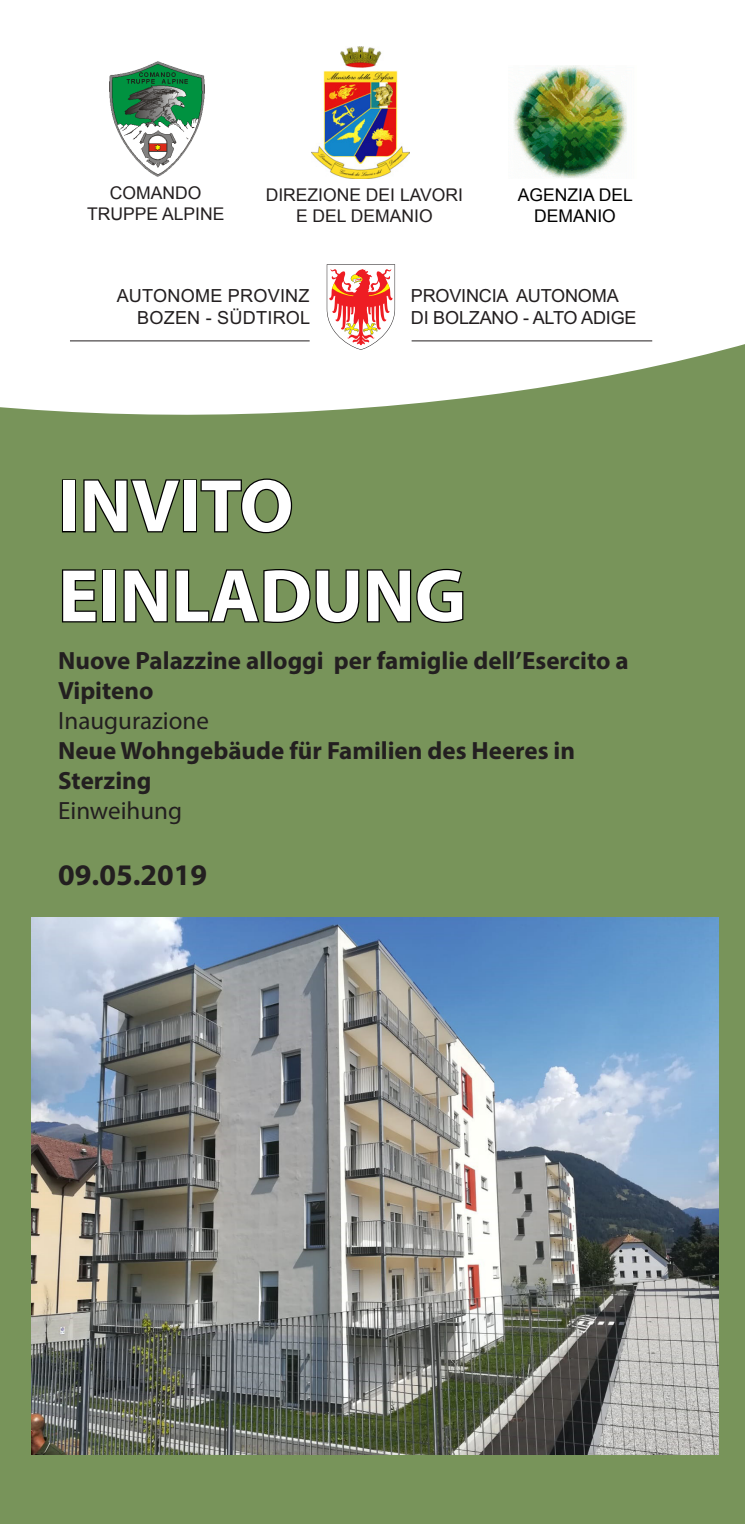
<style>
.page{position:relative;width:745px;height:1524px;background:#fff}
.page>*{position:absolute;margin:0;border:0;box-sizing:border-box;transform-origin:0 0}
.t1{font:700 75px "Myriad Pro";color:#fff}
.t2{font:700 30px "Myriad Pro";color:#231f20}
.t3{font:700 25px/30px "Myriad Pro";color:#231f20}
.t4{font:25px "Myriad Pro";color:#231f20}
.t5{font:18px/21.8px "Arial";letter-spacing:-.01em;color:#231f20}
.t6{font:18px/21.8px "Arial";letter-spacing:.01em;color:#231f20;text-align:right}
.t7{font:17.5px/21px "Arial";color:#231f20;text-align:center}
.t8{font:17.5px/21px "Arial";color:#000;text-align:center}
</style>
<div class="page">
<div style="left:0;top:167px;width:744px;height:1357px;background:#78945a"></div>
<div style="left:0;top:46px;width:744px;height:369px;background:#fff"></div>
<div style="left:62px;top:479px;width:14px;height:53px;border:2px solid #000"></div>
<svg style="left:83px;top:479px;width:98px;height:54px"></svg>
<div style="left:183px;top:479px;width:14px;height:53px;border:2px solid #000"></div>
<svg style="left:200px;top:478px;width:93px;height:56px"></svg>
<svg style="left:62px;top:569px;width:35px;height:54px"></svg>
<div style="left:102px;top:569px;width:14px;height:53px;border:2px solid #000"></div>
<svg style="left:123px;top:568px;width:341px;height:56px"></svg>
<hr style="left:411px;top:340px;width:240px;height:1px;background:#231f20">
<hr style="left:70px;top:340px;width:239px;height:1px;background:#231f20">
<svg style="left:326px;top:264px;width:69px;height:86px;background:#f2a69f"></svg>
<img style="left:32px;top:918px;width:686px;height:537px">
<img style="left:508px;top:66px;width:127px;height:112px">
<img style="left:110px;top:62px;width:95px;height:114px">
<img style="left:312px;top:47px;width:97px;height:131px">
<p class="t7" style="left:110px;top:182px;width:93px">COMANDO</p>
<p class="t7" style="left:87px;top:203px;width:139px">TRUPPE ALPINE</p>
<p class="t7" style="left:265px;top:184px;width:199px">DIREZIONE DEI LAVORI<br>E DEL DEMANIO</p>
<p class="t8" style="left:517px;top:184px;width:116px">AGENZIA DEL<br>DEMANIO</p>
<p class="t6" style="left:117px;top:285px;width:195px">AUTONOME PROVINZ<br>BOZEN - SÜDTIROL</p>
<p class="t5" style="left:410px;top:285px;width:227px">PROVINCIA AUTONOMA<br>DI BOLZANO - ALTO ADIGE</p>
<p class="t1" style="left:58px;top:457px;width:236px">INVITO</p>
<p class="t1" style="left:58px;top:547px;width:409px">EINLADUNG</p>
<p class="t3" style="left:58px;top:645px;width:571px">Nuove Palazzine alloggi per famiglie dell’Esercito a<br>Vipiteno</p>
<p class="t4" style="left:58px;top:705px;width:152px">Inaugurazione</p>
<p class="t3" style="left:58px;top:735px;width:518px">Neue Wohngebäude für Familien des Heeres in<br>Sterzing</p>
<p class="t4" style="left:58px;top:795px;width:125px">Einweihung</p>
<p class="t2" style="left:58px;top:856px;width:150px">09.05.2019</p>
</div>
